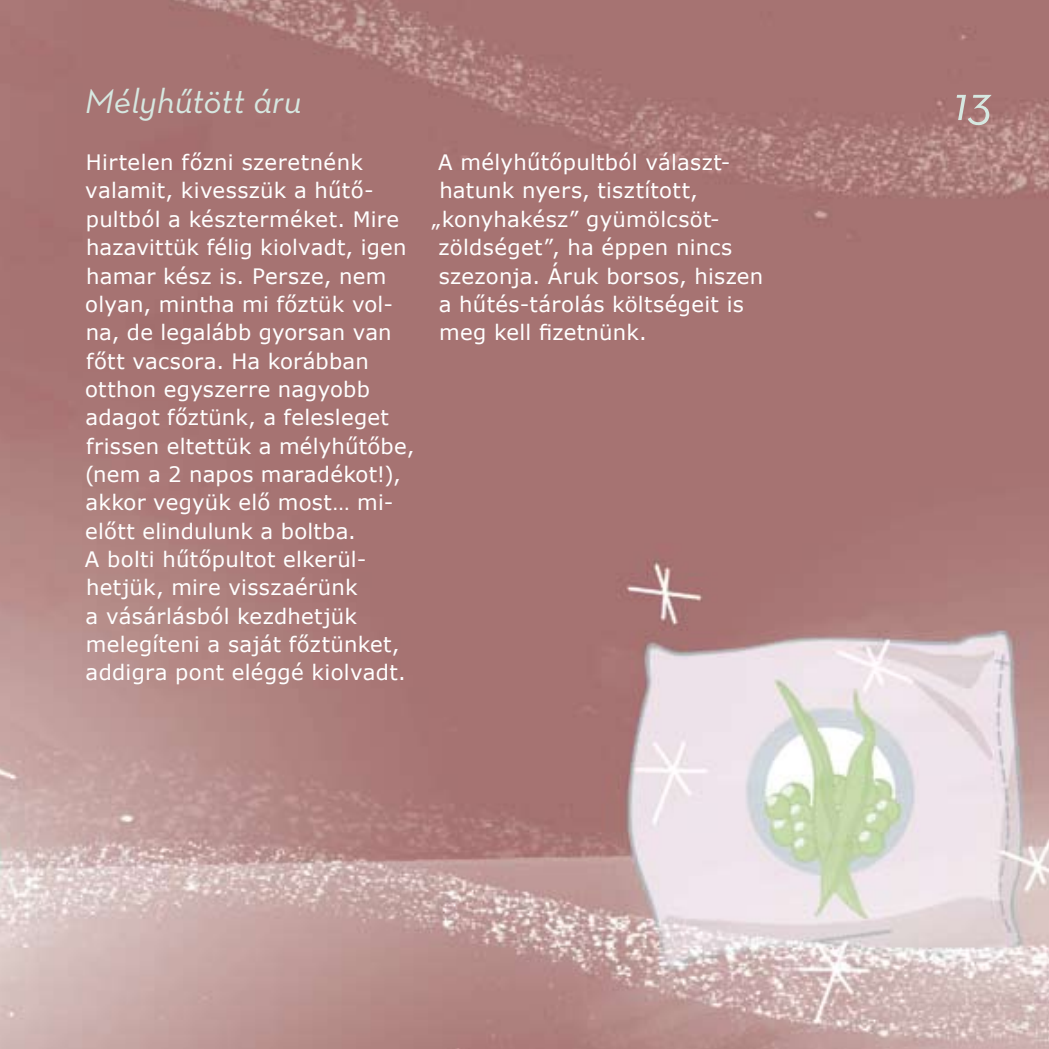
<style>
.page{position:relative;width:1049px;height:1049px;background:#fff}
.page>*{position:absolute;margin:0;border:0;box-sizing:border-box;transform-origin:0 0}
.t1{font:italic 50px "Neutra Text";color:#d6e8e1}
.t2{font:italic 35px "Neutra Text";color:#d6e8e1}
.t3{font:21.25px/28.2px "Verdana";letter-spacing:.015em;color:#fff}
</style>
<div class="page">
<img style="left:0;top:0;width:1049px;height:1049px">
<h2 class="t2" style="left:85px;top:80px;width:218px">Mélyhűtött áru</h2>
<p class="t3" style="left:85px;top:148px;width:331px">Hirtelen főzni szeretnénk valamit, kivesszük a hűtő&shy;pultból a készterméket. Mire hazavittük félig kiolvadt, igen hamar kész is. Persze, nem olyan, mintha mi főztük vol&shy;na, de legalább gyorsan van főtt vacsora. Ha korábban otthon egyszerre nagyobb adagot főztünk, a felesleget frissen eltettük a mélyhűtőbe, (nem a 2 napos maradékot!), akkor vegyük elő most… mi&shy;előtt elindulunk a boltba.<br>A bolti hűtőpultot elkerül&shy;hetjük, mire visszaérünk<br>a vásárlásból kezdhetjük melegíteni a saját főztünket, addigra pont eléggé kiolvadt.</p>
<p class="t3" style="left:438px;top:148px;width:294px">A mélyhűtőpultból választ-</p>
<p class="t3" style="left:439px;top:176px;width:260px">hatunk nyers, tisztított,</p>
<p class="t3" style="left:432px;top:204px;width:290px">„konyhakész” gyümölcsöt-</p>
<p class="t3" style="left:439px;top:233px;width:295px">zöldséget”, ha éppen nincs</p>
<p class="t3" style="left:439px;top:261px;width:326px">szezonja. Áruk borsos, hiszen</p>
<p class="t3" style="left:439px;top:289px;width:307px">a hűtés-tárolás költségeit is</p>
<p class="t3" style="left:439px;top:318px;width:209px">meg kell fizetnünk.</p>
<h1 class="t1" style="left:953px;top:73px;width:19px">13</h1>
</div>
